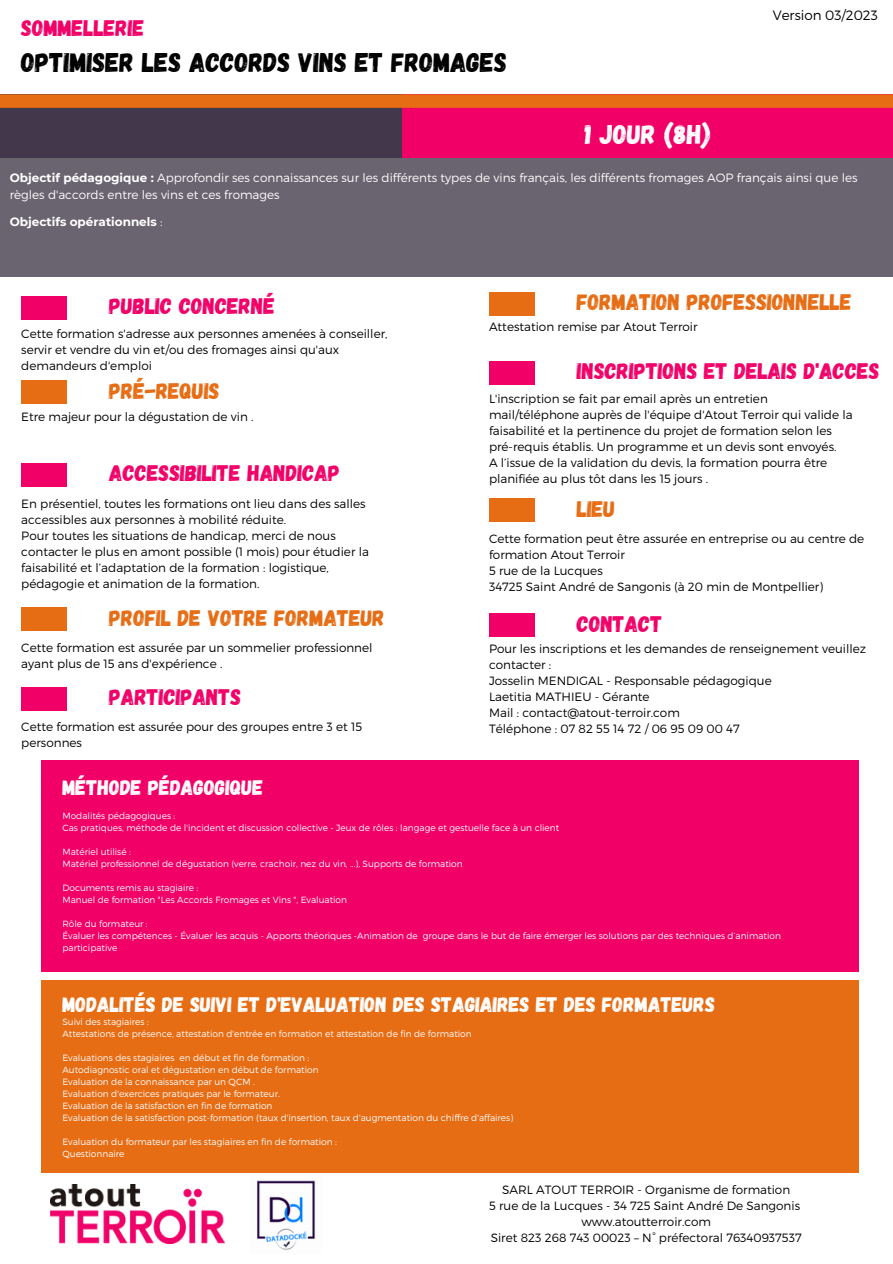
<style>
.page{position:relative;width:893px;height:1264px;background:#fff}
.page>*{position:absolute;margin:0;border:0;box-sizing:border-box;transform-origin:0 0}
.t1{font:27px "Gagalin";color:#000}
.t2{font:27px "Gagalin";color:#fff}
.t3{font:22.5px "Gagalin";color:#f10068}
.t4{font:22.5px "Gagalin";color:#e76d15}
.t5{font:21px "Gagalin";color:#fff}
.t6{font:300 13.5px "Montserrat";color:#000}
.t7{font:300 12px/16px "Montserrat";color:#000}
.t8{font:300 12px/17px "Montserrat";color:#fff}
.t9{font:700 12px "Montserrat";color:#fff}
.t10{font:300 9px/12px "Montserrat";color:#fff}
.s1{font-weight:700}
.s2{font-weight:300}
</style>
<div class="page">
<div style="left:0;top:95px;width:891px;height:153px;background:#42374b"></div>
<div style="left:401px;top:95px;width:491px;height:76px;background:#f10068"></div>
<div style="left:0;top:94px;width:892px;height:14px;background:#e76d15"></div>
<div style="left:0;top:158px;width:892px;height:119px;background:#6a6370"></div>
<div style="left:21px;top:296px;width:46px;height:24px;background:#f10068"></div>
<div style="left:21px;top:380px;width:46px;height:24px;background:#e76d15"></div>
<div style="left:21px;top:462px;width:46px;height:24px;background:#f10068"></div>
<div style="left:21px;top:607px;width:46px;height:24px;background:#e76d15"></div>
<div style="left:41px;top:760px;width:817px;height:211px;background:#f10068"></div>
<div style="left:41px;top:980px;width:817px;height:192px;background:#e76d15"></div>
<div style="left:489px;top:361px;width:45px;height:24px;background:#f10068"></div>
<div style="left:489px;top:498px;width:45px;height:24px;background:#e76d15"></div>
<div style="left:21px;top:686px;width:46px;height:24px;background:#f10068"></div>
<div style="left:489px;top:613px;width:45px;height:24px;background:#f10068"></div>
<img style="left:50px;top:1184px;width:174px;height:59px">
<img style="left:257px;top:1180px;width:59px;height:70px">
<div style="left:489px;top:292px;width:45px;height:24px;background:#e76d15"></div>
<h2 class="t3" style="left:21px;top:14px;width:124px">SOMMELLERIE</h2>
<h1 class="t1" style="left:21px;top:45px;width:487px">OPTIMISER LES ACCORDS VINS ET FROMAGES</h1>
<p class="t6" style="left:772px;top:6px;width:107px">Version 03/2023</p>
<h1 class="t2" style="left:584px;top:117px;width:127px">1 JOUR (8H)</h1>
<p class="t8" style="left:10px;top:169px;width:849px"><span class="s1">Objectif pédagogique :</span> Approfondir ses connaissances sur les différents types de vins français, les différents fromages AOP français ainsi que les règles d'accords entre les vins et ces fromages</p>
<p class="t9" style="left:10px;top:214px;width:154px">Objectifs opérationnels <span class="s2">:</span></p>
<h2 class="t3" style="left:109px;top:292px;width:167px">PUBLIC CONCERNÉ</h2>
<p class="t7" style="left:21px;top:325px;width:367px">Cette formation s'adresse aux personnes amenées à conseiller, servir et vendre du vin et/ou des fromages ainsi qu'aux demandeurs d'emploi</p>
<h2 class="t4" style="left:109px;top:376px;width:112px">PRÉ-REQUIS</h2>
<p class="t7" style="left:21px;top:408px;width:234px">Etre majeur pour la dégustation de vin .</p>
<h2 class="t3" style="left:109px;top:458px;width:232px">ACCESSIBILITE HANDICAP</h2>
<p class="t7" style="left:21px;top:495px;width:349px">En présentiel, toutes les formations ont lieu dans des salles accessibles aux personnes à mobilité réduite.<br>Pour toutes les situations de handicap, merci de nous contacter le plus en amont possible (1 mois) pour étudier la faisabilité et l’adaptation de la formation : logistique, pédagogie et animation de la formation.</p>
<h2 class="t4" style="left:109px;top:603px;width:277px">PROFIL DE VOTRE FORMATEUR</h2>
<p class="t7" style="left:21px;top:639px;width:353px">Cette formation est assurée par un sommelier professionnel ayant plus de 15 ans d'expérience .</p>
<h2 class="t3" style="left:109px;top:682px;width:133px">PARTICIPANTS</h2>
<p class="t7" style="left:21px;top:718px;width:342px">Cette formation est assurée pour des groupes entre 3 et 15 personnes</p>
<h3 class="t5" style="left:62px;top:774px;width:202px">MÉTHODE PÉDAGOGIQUE</h3>
<h2 class="t4" style="left:577px;top:288px;width:276px">FORMATION PROFESSIONNELLE</h2>
<p class="t7" style="left:489px;top:318px;width:210px">Attestation remise par Atout Terroir</p>
<h2 class="t3" style="left:577px;top:357px;width:304px">INSCRIPTIONS ET DELAIS D'ACCES</h2>
<p class="t7" style="left:489px;top:390px;width:365px">L'inscription se fait par email après un entretien mail/téléphone auprès de l'équipe d'Atout Terroir qui valide la faisabilité et la pertinence du projet de formation selon les pré-requis établis. Un programme et un devis sont envoyés.<br>A l’issue de la validation du devis, la formation pourra être planifiée au plus tôt dans les 15 jours .</p>
<h2 class="t4" style="left:577px;top:494px;width:40px">LIEU</h2>
<p class="t7" style="left:489px;top:530px;width:377px">Cette formation peut être assurée en entreprise ou au centre de formation Atout Terroir<br>5 rue de la Lucques<br>34725 Saint André de Sangonis (à 20 min de Montpellier)</p>
<h2 class="t3" style="left:577px;top:609px;width:87px">CONTACT</h2>
<p class="t7" style="left:489px;top:640px;width:378px">Pour les inscriptions et les demandes de renseignement veuillez contacter :<br>Josselin MENDIGAL - Responsable pédagogique<br>Laetitia MATHIEU - Gérante<br>Mail : contact@atout-terroir.com<br>Téléphone : 07 82 55 14 72 / 06 95 09 00 47</p>
<p class="t10" style="left:62px;top:809px;width:498px">Modalités pédagogiques :<br>Cas pratiques, méthode de l'incident et discussion collective - Jeux de rôles : langage et gestuelle face à un client</p>
<p class="t10" style="left:62px;top:845px;width:402px">Matériel utilisé :<br>Matériel professionnel de dégustation (verre, crachoir, nez du vin, ...), Supports de formation</p>
<p class="t10" style="left:62px;top:881px;width:286px">Documents remis au stagiaire :<br>Manuel de formation "Les Accords Fromages et Vins ", Evaluation</p>
<p class="t10" style="left:62px;top:917px;width:720px">Rôle du formateur :<br>Évaluer les compétences - Évaluer les acquis - Apports théoriques -Animation de groupe dans le but de faire émerger les solutions par des techniques d’animation participative</p>
<h3 class="t5" style="left:62px;top:991px;width:654px">MODALITÉS DE SUIVI ET D'EVALUATION DES STAGIAIRES ET DES FORMATEURS</h3>
<p class="t10" style="left:62px;top:1015px;width:411px">Suivi des stagiaires :<br>Attestations de présence, attestation d'entrée en formation et attestation de fin de formation</p>
<p class="t10" style="left:62px;top:1051px;width:452px">Evaluations des stagiaires en début et fin de formation :<br>Autodiagnostic oral et dégustation en début de formation<br>Evaluation de la connaissance par un QCM .<br>Evaluation d'exercices pratiques par le formateur.<br>Evaluation de la satisfaction en fin de formation<br>Evaluation de la satisfaction post-formation (taux d'insertion, taux d'augmentation du chiffre d'affaires)</p>
<p class="t10" style="left:62px;top:1135px;width:276px">Evaluation du formateur par les stagiaires en fin de formation :<br>Questionnaire</p>
<p class="t7" style="left:489px;top:1180px;width:314px;text-align:center">SARL ATOUT TERROIR - Organisme de formation<br>5 rue de la Lucques - 34 725 Saint André De Sangonis www.atoutterroir.com<br>Siret 823 268 743 00023 – N° préfectoral 76340937537</p>
</div>
